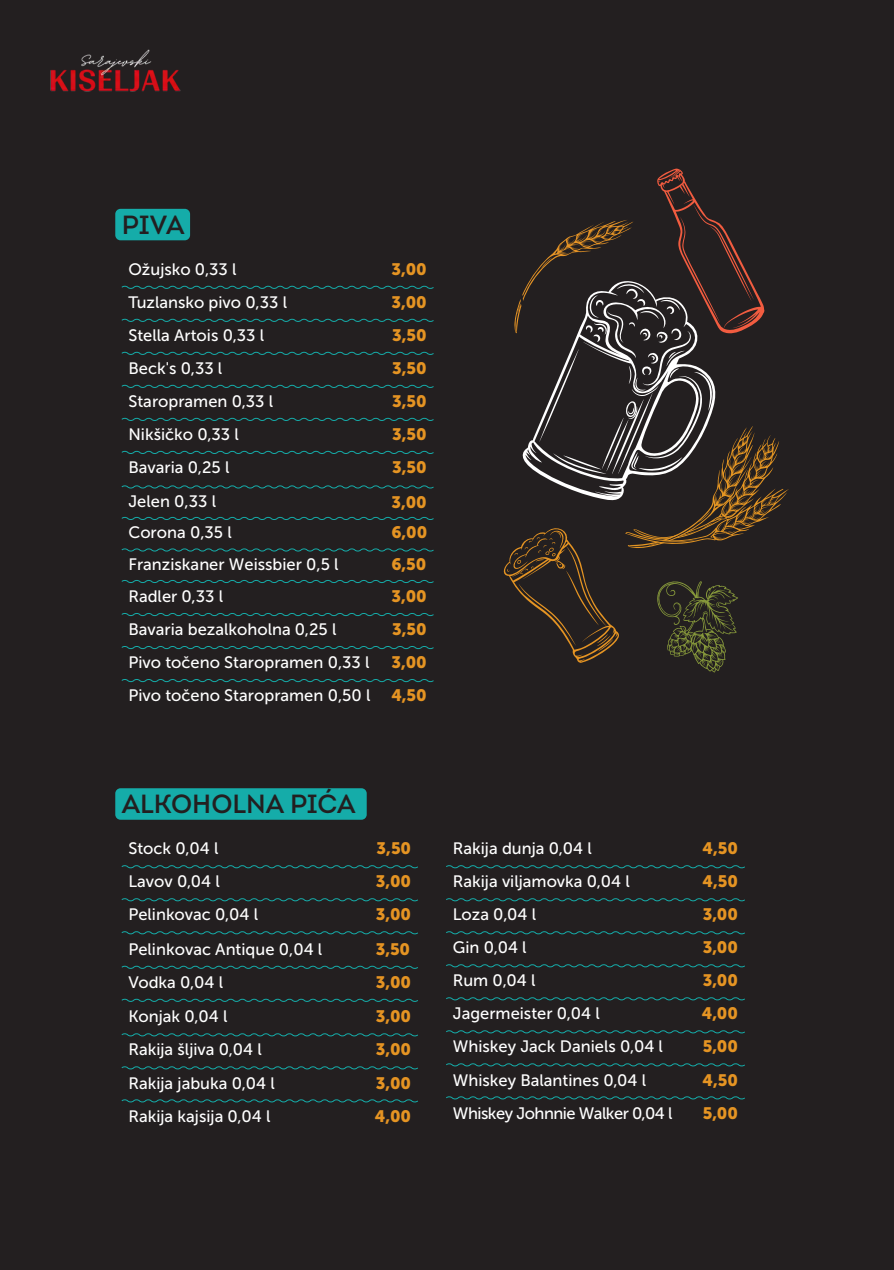
<style>
.page{position:relative;width:894px;height:1270px;background:#fff}
.page>*{position:absolute;margin:0;border:0;box-sizing:border-box;transform-origin:0 0}
.t1{font:26.25px "Intro";color:#231f20}
.t2{font:16.5px "Museo Sans 500";color:#fff}
.t3{font:16.5px "Museo Sans 900";color:#e59423}
.t4{font:16.5px "Museo Sans 500";letter-spacing:-.03em;color:#fff}
</style>
<div class="page">
<div style="left:0;top:0;width:894px;height:1269px;background:#231f20"></div>
<div style="left:115px;top:209px;width:75px;height:31px;background:#15aca9;border-radius:5px"></div>
<div style="left:115px;top:788px;width:252px;height:31px;background:#15aca9;border-radius:5px"></div>
<svg style="left:121px;top:285px;width:313px;height:4px"></svg>
<svg style="left:121px;top:318px;width:313px;height:4px"></svg>
<svg style="left:121px;top:351px;width:313px;height:4px"></svg>
<svg style="left:121px;top:384px;width:313px;height:4px"></svg>
<svg style="left:121px;top:417px;width:313px;height:4px"></svg>
<svg style="left:121px;top:450px;width:313px;height:4px"></svg>
<svg style="left:121px;top:580px;width:313px;height:3px"></svg>
<svg style="left:121px;top:613px;width:313px;height:3px"></svg>
<svg style="left:121px;top:646px;width:313px;height:4px"></svg>
<svg style="left:121px;top:679px;width:313px;height:4px"></svg>
<svg style="left:121px;top:865px;width:297px;height:4px"></svg>
<svg style="left:121px;top:898px;width:297px;height:4px"></svg>
<svg style="left:121px;top:931px;width:297px;height:4px"></svg>
<svg style="left:121px;top:998px;width:297px;height:4px"></svg>
<svg style="left:121px;top:1033px;width:297px;height:4px"></svg>
<svg style="left:121px;top:1066px;width:297px;height:4px"></svg>
<svg style="left:121px;top:1099px;width:297px;height:4px"></svg>
<svg style="left:446px;top:865px;width:299px;height:4px"></svg>
<svg style="left:446px;top:898px;width:299px;height:4px"></svg>
<svg style="left:446px;top:931px;width:299px;height:4px"></svg>
<svg style="left:446px;top:964px;width:299px;height:4px"></svg>
<svg style="left:446px;top:997px;width:299px;height:4px"></svg>
<svg style="left:446px;top:1030px;width:299px;height:4px"></svg>
<svg style="left:446px;top:1063px;width:299px;height:4px"></svg>
<svg style="left:446px;top:1096px;width:299px;height:4px"></svg>
<svg style="left:503px;top:168px;width:286px;height:504px"></svg>
<svg style="left:121px;top:516px;width:313px;height:4px"></svg>
<svg style="left:121px;top:485px;width:313px;height:4px"></svg>
<svg style="left:121px;top:548px;width:313px;height:4px"></svg>
<svg style="left:121px;top:965px;width:297px;height:4px"></svg>
<img style="left:50px;top:49px;width:131px;height:43px">
<p class="t1" style="left:122px;top:208px;width:64px">PIVA</p>
<p class="t2" style="left:128px;top:261px;width:110px">Ožujsko 0,33 l</p>
<p class="t3" style="left:391px;top:260px;width:37px">3,00</p>
<p class="t3" style="left:391px;top:293px;width:37px">3,00</p>
<p class="t2" style="left:128px;top:326px;width:137px">Stella Artois 0,33 l</p>
<p class="t3" style="left:392px;top:326px;width:36px">3,50</p>
<p class="t2" style="left:128px;top:359px;width:95px">Beck's 0,33 l</p>
<p class="t3" style="left:392px;top:359px;width:36px">3,50</p>
<p class="t2" style="left:128px;top:392px;width:146px">Staropramen 0,33 l</p>
<p class="t3" style="left:392px;top:392px;width:36px">3,50</p>
<p class="t2" style="left:128px;top:425px;width:112px">Nikšičko 0,33 l</p>
<p class="t3" style="left:392px;top:425px;width:36px">3,50</p>
<p class="t2" style="left:128px;top:458px;width:102px">Bavaria 0,25 l</p>
<p class="t3" style="left:392px;top:458px;width:36px">3,50</p>
<p class="t2" style="left:128px;top:293px;width:160px">Tuzlansko pivo 0,33 l</p>
<p class="t2" style="left:128px;top:492px;width:89px">Jelen 0,33 l</p>
<p class="t3" style="left:391px;top:492px;width:37px">3,00</p>
<p class="t2" style="left:128px;top:523px;width:105px">Corona 0,35 l</p>
<p class="t3" style="left:391px;top:523px;width:37px">6,00</p>
<p class="t2" style="left:128px;top:555px;width:212px">Franziskaner Weissbier 0,5 l</p>
<p class="t3" style="left:391px;top:554px;width:36px">6,50</p>
<p class="t2" style="left:128px;top:587px;width:96px">Radler 0,33 l</p>
<p class="t3" style="left:391px;top:587px;width:37px">3,00</p>
<p class="t2" style="left:128px;top:620px;width:210px">Bavaria bezalkoholna 0,25 l</p>
<p class="t3" style="left:392px;top:620px;width:36px">3,50</p>
<p class="t2" style="left:128px;top:653px;width:242px">Pivo točeno Staropramen 0,33 l</p>
<p class="t3" style="left:391px;top:653px;width:37px">3,00</p>
<p class="t2" style="left:128px;top:686px;width:243px">Pivo točeno Staropramen 0,50 l</p>
<p class="t3" style="left:391px;top:686px;width:37px">4,50</p>
<p class="t1" style="left:122px;top:787px;width:235px">ALKOHOLNA PIĆA</p>
<p class="t2" style="left:128px;top:839px;width:92px">Stock 0,04 l</p>
<p class="t3" style="left:376px;top:839px;width:36px">3,50</p>
<p class="t2" style="left:128px;top:872px;width:93px">Lavov 0,04 l</p>
<p class="t3" style="left:376px;top:872px;width:37px">3,00</p>
<p class="t2" style="left:128px;top:905px;width:131px">Pelinkovac 0,04 l</p>
<p class="t3" style="left:376px;top:905px;width:37px">3,00</p>
<p class="t2" style="left:128px;top:940px;width:195px">Pelinkovac Antique 0,04 l</p>
<p class="t3" style="left:376px;top:939px;width:36px">3,50</p>
<p class="t2" style="left:128px;top:973px;width:96px">Vodka 0,04 l</p>
<p class="t3" style="left:376px;top:972px;width:37px">3,00</p>
<p class="t2" style="left:128px;top:1007px;width:101px">Konjak 0,04 l</p>
<p class="t3" style="left:376px;top:1007px;width:37px">3,00</p>
<p class="t2" style="left:128px;top:1040px;width:135px">Rakija šljiva 0,04 l</p>
<p class="t3" style="left:376px;top:1040px;width:37px">3,00</p>
<p class="t2" style="left:128px;top:1073px;width:148px">Rakija jabuka 0,04 l</p>
<p class="t3" style="left:376px;top:1073px;width:37px">3,00</p>
<p class="t2" style="left:128px;top:1106px;width:144px">Rakija kajsija 0,04 l</p>
<p class="t3" style="left:375px;top:1106px;width:38px">4,00</p>
<p class="t2" style="left:453px;top:839px;width:140px">Rakija dunja 0,04 l</p>
<p class="t3" style="left:702px;top:839px;width:37px">4,50</p>
<p class="t2" style="left:453px;top:872px;width:178px">Rakija viljamovka 0,04 l</p>
<p class="t3" style="left:702px;top:872px;width:37px">4,50</p>
<p class="t2" style="left:453px;top:905px;width:85px">Loza 0,04 l</p>
<p class="t3" style="left:702px;top:905px;width:37px">3,00</p>
<p class="t2" style="left:453px;top:938px;width:75px">Gin 0,04 l</p>
<p class="t3" style="left:702px;top:938px;width:37px">3,00</p>
<p class="t2" style="left:453px;top:971px;width:84px">Rum 0,04 l</p>
<p class="t3" style="left:702px;top:971px;width:37px">3,00</p>
<p class="t2" style="left:453px;top:1004px;width:148px">Jagermeister 0,04 l</p>
<p class="t3" style="left:701px;top:1004px;width:38px">4,00</p>
<p class="t2" style="left:453px;top:1037px;width:212px">Whiskey Jack Daniels 0,04 l</p>
<p class="t3" style="left:702px;top:1037px;width:37px">5,00</p>
<p class="t2" style="left:453px;top:1070px;width:195px">Whiskey Balantines 0,04 l</p>
<p class="t3" style="left:702px;top:1070px;width:37px">4,50</p>
<p class="t4" style="left:453px;top:1103px;width:221px">Whiskey Johnnie Walker 0,04 l</p>
<p class="t3" style="left:702px;top:1103px;width:37px">5,00</p>
</div>
